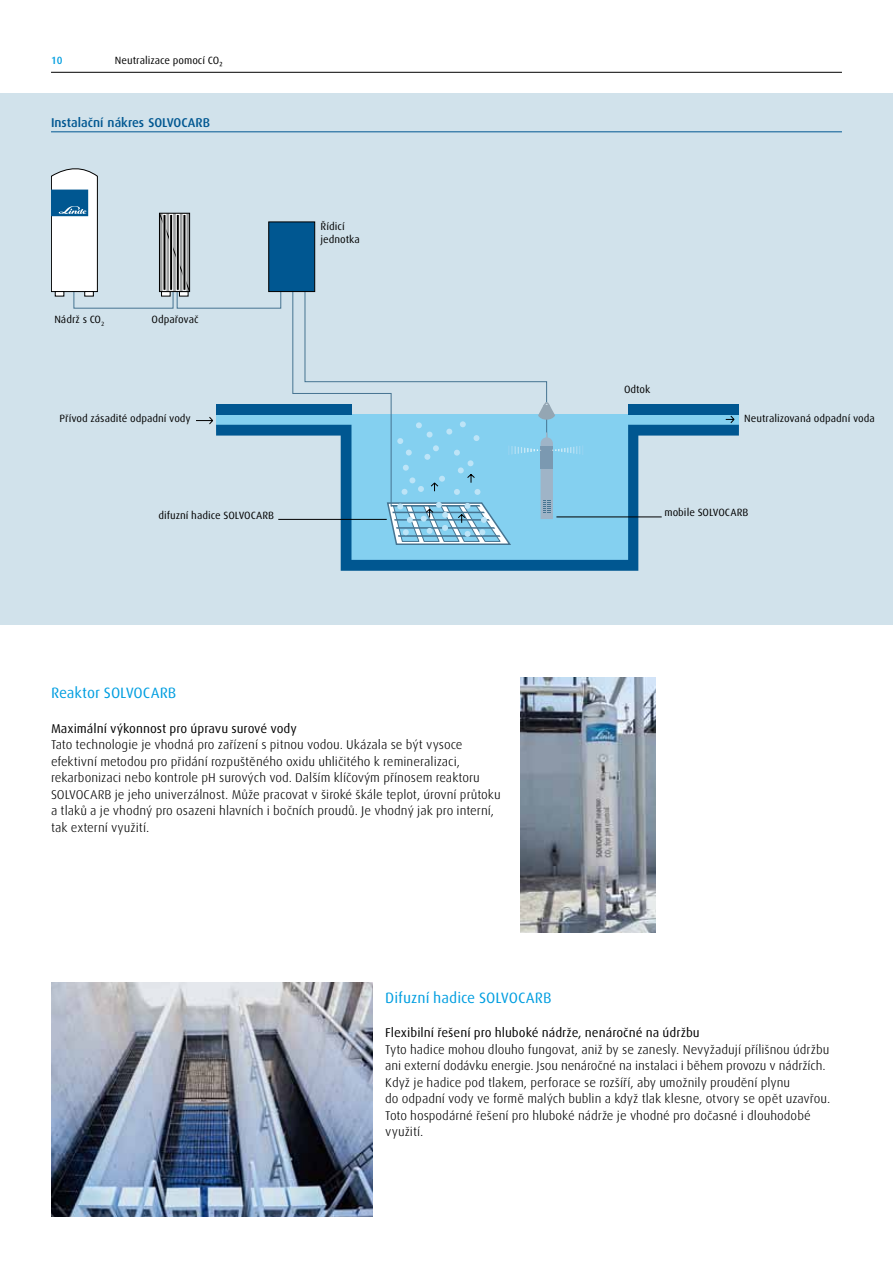
<style>
.page{position:relative;width:893px;height:1263px;background:#fff}
.page>*{position:absolute;margin:0;border:0;box-sizing:border-box;transform-origin:0 0}
.t1{font:15px "Linde Dax Global";color:#009ee0}
.t2{font:300 12.75px/16.5px "Linde Dax Global";color:#000}
.t3{font:12.75px "Linde Dax Global";color:#000}
.t4{font:500 12.75px "Linde Dax Global";color:#005791}
.t5{font:10.5px/12.6px "Linde Dax Global";color:#000}
.t6{font:500 10.5px "Linde Dax Global";color:#009ee0}
</style>
<div class="page">
<hr style="left:51px;top:72px;width:791px;height:1px;background:#000">
<div style="left:0;top:94px;width:893px;height:531px;background:#d1e2eb"></div>
<div style="left:628px;top:414px;width:111px;height:18px;background:#84d0f0"></div>
<div style="left:216px;top:414px;width:135px;height:18px;background:#84d0f0"></div>
<svg style="left:51px;top:168px;width:231px;height:141px"></svg>
<div style="left:216px;top:404px;width:135px;height:11px;background:#005791"></div>
<svg style="left:216px;top:425px;width:523px;height:146px"></svg>
<div style="left:628px;top:404px;width:111px;height:11px;background:#005791"></div>
<svg style="left:196px;top:417px;width:17px;height:8px"></svg>
<div style="left:268px;top:222px;width:47px;height:70px;background:#005791;border:1px solid #000"></div>
<hr style="left:278px;top:519px;width:109px;height:1px;background:#000">
<svg style="left:292px;top:291px;width:443px;height:255px"></svg>
<hr style="left:51px;top:131px;width:791px;height:1px;background:#005791">
<img style="left:51px;top:982px;width:321px;height:234px">
<img style="left:520px;top:678px;width:136px;height:254px">
<p class="t6" style="left:51px;top:54px;width:13px">10</p>
<p class="t5" style="left:115px;top:54px;width:110px">Neutralizace pomocí CO₂</p>
<p class="t4" style="left:51px;top:115px;width:160px">Instalační nákres SOLVOCARB</p>
<p class="t5" style="left:54px;top:313px;width:52px">Nádrž s CO<sub>2</sub></p>
<p class="t5" style="left:151px;top:313px;width:49px">Odpařovač</p>
<p class="t5" style="left:60px;top:412px;width:133px">Přívod zásadité odpadní vody</p>
<p class="t5" style="left:158px;top:509px;width:117px">difuzní hadice SOLVOCARB</p>
<p class="t5" style="left:320px;top:220px;width:41px">řídicí jednotka</p>
<p class="t1" style="left:51px;top:684px;width:127px">Reaktor SOLVOCARB</p>
<p class="t3" style="left:51px;top:721px;width:247px">Maximální výkonnost pro úpravu surové vody</p>
<p class="t2" style="left:51px;top:736px;width:451px">Tato technologie je vhodná pro zařízení s pitnou vodou. Ukázala se být vysoce efektivní metodou pro přidání rozpuštěného oxidu uhličitého k remineralizaci, rekarbonizaci nebo kontrole pH surových vod. Dalším klíčovým přínosem reaktoru SOLVOCARB je jeho univerzálnost. Může pracovat v široké škále teplot, úrovní průtoku a tlaků a je vhodný pro osazeni hlavních i bočních proudů. Je vhodný jak pro interní, tak externí využití.</p>
<p class="t5" style="left:624px;top:383px;width:28px">Odtok</p>
<p class="t5" style="left:744px;top:412px;width:132px">Neutralizovaná odpadní voda</p>
<p class="t5" style="left:664px;top:506px;width:86px">mobile SOLVOCARB</p>
<p class="t1" style="left:385px;top:989px;width:168px">Difuzní hadice SOLVOCARB</p>
<p class="t3" style="left:385px;top:1025px;width:316px">Flexibilní řešení pro hluboké nádrže, nenáročné na údržbu</p>
<p class="t2" style="left:385px;top:1041px;width:446px">Tyto hadice mohou dlouho fungovat, aniž by se zanesly. Nevyžadují přílišnou údržbu ani externí dodávku energie. Jsou nenáročné na instalaci i během provozu v nádržích.<br>Když je hadice pod tlakem, perforace se rozšíří, aby umožnily proudění plynu<br>do odpadní vody ve formě malých bublin a když tlak klesne, otvory se opět uzavřou.<br>Toto hospodárné řešení pro hluboké nádrže je vhodné pro dočasné i dlouhodobé využití.</p>
</div>
